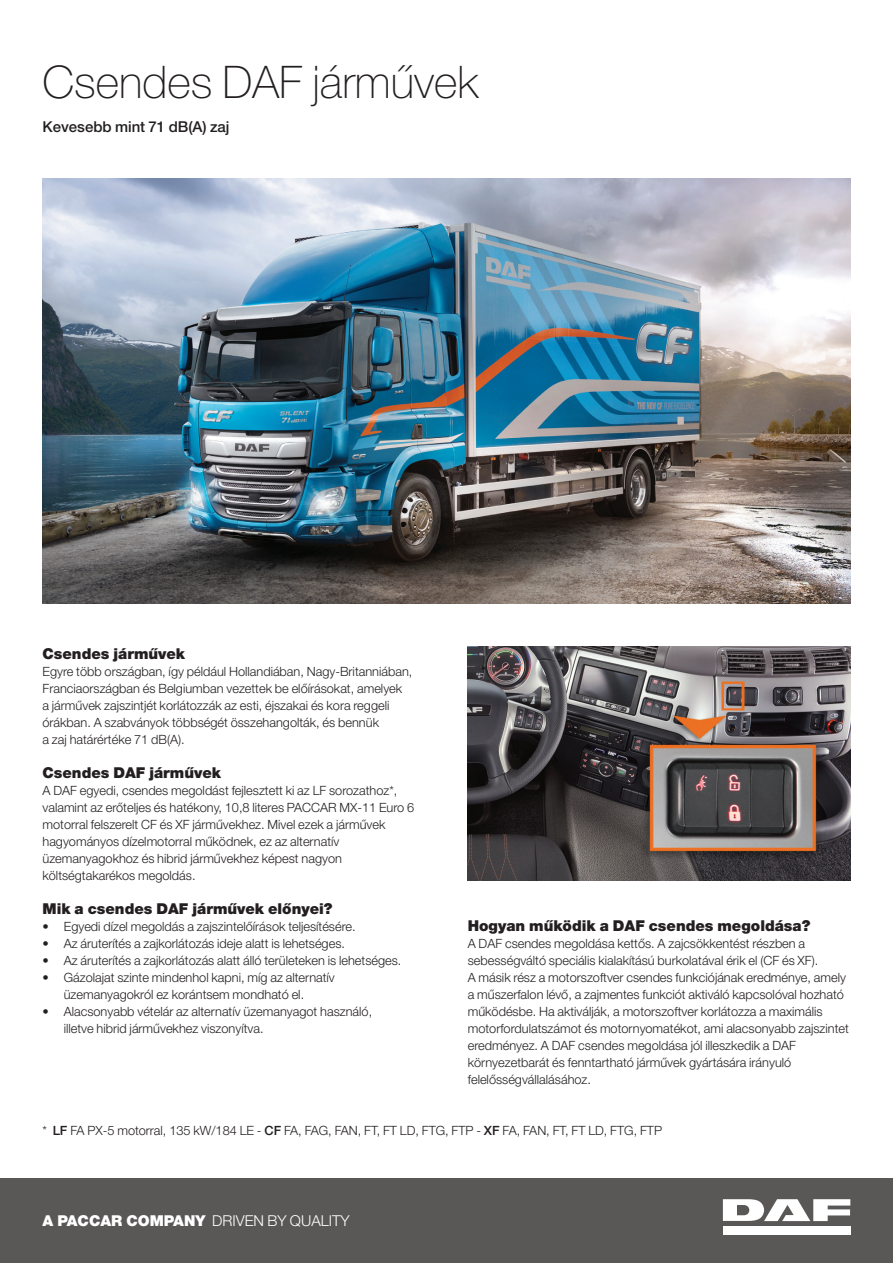
<style>
.page{position:relative;width:893px;height:1263px;background:#fff}
.page>*{position:absolute;margin:0;border:0;box-sizing:border-box;transform-origin:0 0}
.t1{font:100 45px "Helvetica Neue LT Pro";color:#231f20}
.t2{font:900 15px "Helvetica Neue LT Pro";color:#231f20}
.t3{font:300 15px "Helvetica Neue LT Pro";color:#fff}
.t4{font:500 15px "Helvetica Neue LT Pro";color:#231f20}
.t5{font:300 12.75px/17px "Helvetica Neue LT Pro";color:#231f20}
.s1{font-weight:500}
.s2{font-weight:900}
</style>
<div class="page">
<img style="left:43px;top:179px;width:807px;height:425px">
<img style="left:468px;top:646px;width:382px;height:234px">
<div style="left:0;top:1178px;width:893px;height:85px;background:#5a5757"></div>
<div style="left:723px;top:1226px;width:127px;height:8px;background:#fff"></div>
<svg style="left:723px;top:1199px;width:127px;height:22px"></svg>
<h1 class="t1" style="left:43px;top:56px;width:437px">Csendes DAF járművek</h1>
<p class="t4" style="left:43px;top:118px;width:188px">Kevesebb mint 71 dB(A) zaj</p>
<p class="t2" style="left:43px;top:645px;width:144px">Csendes járművek</p>
<p class="t5" style="left:43px;top:663px;width:371px">Egyre több országban, így például Hollandiában, Nagy-Britanniában, Franciaországban és Belgiumban vezettek be előírásokat, amelyek<br>a járművek zajszintjét korlátozzák az esti, éjszakai és kora reggeli órákban. A szabványok többségét összehangolták, és bennük<br>a zaj határértéke 71 dB(A).</p>
<p class="t2" style="left:43px;top:764px;width:180px">Csendes DAF járművek</p>
<p class="t5" style="left:43px;top:782px;width:373px">A DAF egyedi, csendes megoldást fejlesztett ki az LF sorozathoz*, valamint az erőteljes és hatékony, 10,8 literes PACCAR MX-11 Euro 6 motorral felszerelt CF és XF járművekhez. Mivel ezek a járművek hagyományos dízelmotorral működnek, ez az alternatív üzemanyagokhoz és hibrid járművekhez képest nagyon költségtakarékos megoldás.</p>
<p class="t2" style="left:43px;top:900px;width:292px">Mik a csendes DAF járművek előnyei?</p>
<p class="t5" style="left:43px;top:918px;width:315px">• Egyedi dízel megoldás a zajszintelőírások teljesítésére.</p>
<p class="t5" style="left:43px;top:935px;width:304px">• Az áruterítés a zajkorlátozás ideje alatt is lehetséges.</p>
<p class="t5" style="left:43px;top:952px;width:360px">• Az áruterítés a zajkorlátozás alatt álló területeken is lehetséges.</p>
<p class="t5" style="left:64px;top:969px;width:273px;text-indent:-21px">• Gázolajat szinte mindenhol kapni, míg az alternatív üzemanyagokról ez korántsem mondható el.</p>
<p class="t5" style="left:64px;top:1003px;width:310px;text-indent:-21px">• Alacsonyabb vételár az alternatív üzemanyagot használó, illetve hibrid járművekhez viszonyítva.</p>
<p class="t2" style="left:468px;top:917px;width:344px">Hogyan működik a DAF csendes megoldása?</p>
<p class="t5" style="left:468px;top:935px;width:383px">A DAF csendes megoldása kettős. A zajcsökkentést részben a sebességváltó speciális kialakítású burkolatával érik el (CF és XF).<br>A másik rész a motorszoftver csendes funkciójának eredménye, amely a műszerfalon lévő, a zajmentes funkciót aktiváló kapcsolóval hozható működésbe. Ha aktiválják, a motorszoftver korlátozza a maximális motorfordulatszámot és motornyomatékot, ami alacsonyabb zajszintet eredményez. A DAF csendes megoldása jól illeszkedik a DAF környezetbarát és fenntartható járművek gyártására irányuló felelősségvállalásához.</p>
<p class="t5" style="left:43px;top:1122px;width:621px">* <span class="s1">LF</span> FA PX-5 motorral, 135 kW/184 LE - <span class="s1">CF</span> FA, FAG, FAN, FT, FT LD, FTG, FTP - <span class="s1">XF</span> FA, FAN, FT, FT LD, FTG, FTP</p>
<p class="t3" style="left:43px;top:1211px;width:309px"><span class="s2">A PACCAR COMPANY</span> DRIVEN BY QUALITY</p>
</div>
